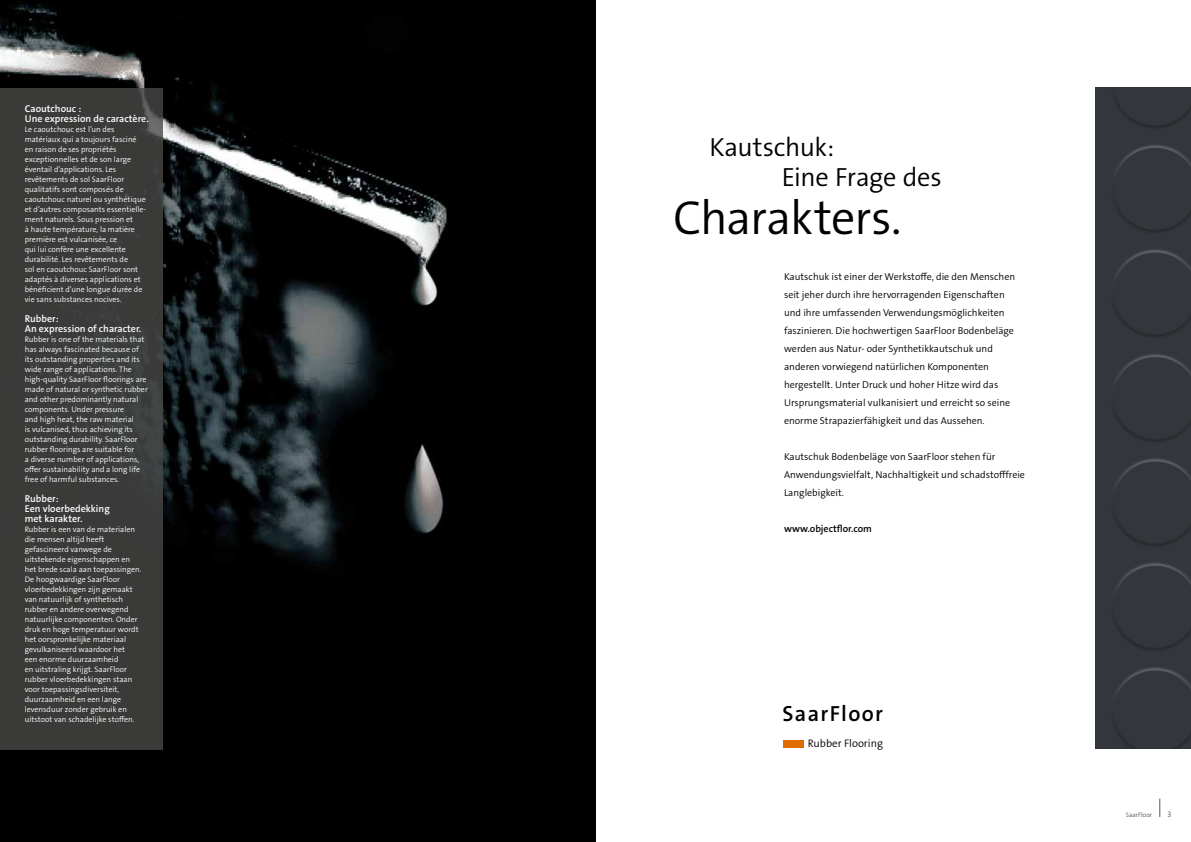
<style>
.page{position:relative;width:1191px;height:842px;background:#fff}
.page>*{position:absolute;margin:0;border:0;box-sizing:border-box;transform-origin:0 0}
.t1{font:48px "The Sans LP4 Se Lig";letter-spacing:-.025em;color:#000}
.t2{font:26.4px/30px "The Sans LP4 Se Lig";letter-spacing:-.015em;color:#000}
.t3{font:22px "The Sans LP6 Se Bld";letter-spacing:.06em;color:#000}
.t4{font:11px "The Sans LP4 Se Lig";color:#000}
.t5{font:10px/18px "The Sans LP4 Se Lig";color:#000}
.t6{font:10px/10px "The Sans LP6 Se Bld";color:#fff}
.t7{font:10px "The Sans LP6 Se Bld";color:#000}
.t8{font:8px/10px "The Sans LP4 Se Lig";color:#fff}
.t9{font:8px "The Sans LP4 Se Lig";color:#565656}
.t10{font:6.5px "The Sans LP4 Se Lig";color:#565656}
</style>
<div class="page">
<img style="left:0;top:0;width:595px;height:842px">
<div style="left:783px;top:740px;width:21px;height:7px;background:#e16a00"></div>
<div style="left:0;top:88px;width:163px;height:661px;background:#3a3a39"></div>
<div style="left:1095px;top:88px;width:96px;height:660px;background:#33373b"></div>
<svg style="left:1159px;top:799px;width:1px;height:18px"></svg>
<p class="t6" style="left:25px;top:104px;width:125px">Caoutchouc :<br>Une expression de caractère.</p>
<p class="t8" style="left:25px;top:125px;width:123px">Le caoutchouc est l’un des matériaux qui a toujours fasciné en raison de ses propriétés exceptionnelles et de son large éventail d’applications. Les revêtements de sol SaarFloor qualitatifs sont composés de caoutchouc naturel ou synthétique et d’autres composants essentielle&shy;ment naturels. Sous pression et<br>à haute température, la matière première est vulcanisée, ce<br>qui lui confère une excellente durabilité. Les revêtements de<br>sol en caoutchouc SaarFloor sont adaptés à diverses applications et bénéficient d’une longue durée de vie sans substances nocives.</p>
<p class="t6" style="left:25px;top:314px;width:118px">Rubber:<br>An expression of character.</p>
<p class="t8" style="left:25px;top:335px;width:124px">Rubber is one of the materials that has always fascinated because of its outstanding properties and its wide range of applications. The high-quality SaarFloor floorings are made of natural or synthetic rubber and other predominantly natural components. Under pressure<br>and high heat, the raw material<br>is vulcanised, thus achieving its outstanding durability. SaarFloor rubber floorings are suitable for<br>a diverse number of applications, offer sustainability and a long life free of harmful substances.</p>
<p class="t6" style="left:25px;top:494px;width:86px">Rubber:<br>Een vloerbedekking met karakter.</p>
<p class="t8" style="left:25px;top:525px;width:118px">Rubber is een van de materialen die mensen altijd heeft gefascineerd vanwege de uitstekende eigenschappen en het brede scala aan toepassingen.<br>De hoogwaardige SaarFloor vloerbedekkingen zijn gemaakt van natuurlijk of synthetisch rubber en andere overwegend natuurlijke componenten. Onder druk en hoge temperatuur wordt het oorspronkelijke materiaal gevulkaniseerd waardoor het<br>een enorme duurzaamheid<br>en uitstraling krijgt. SaarFloor rubber vloerbedekkingen staan voor toepassingsdiversiteit, duurzaamheid en een lange levensduur zonder gebruik en uitstoot van schadelijke stoffen.</p>
<h2 class="t2" style="left:781px;top:132px;width:162px;text-indent:-72px">Kautschuk:<br>Eine Frage des</h2>
<h1 class="t1" style="left:673px;top:187px;width:230px">Charakters.</h1>
<p class="t5" style="left:784px;top:268px;width:232px">Kautschuk ist einer der Werkstoffe, die den Menschen seit jeher durch ihre hervorragenden Eigenschaften und ihre umfassenden Verwendungsmöglichkeiten faszinieren. Die hochwertigen SaarFloor Bodenbeläge werden aus Natur- oder Synthetikkautschuk und anderen vorwiegend natürlichen Komponenten hergestellt. Unter Druck und hoher Hitze wird das Ursprungsmaterial vulkanisiert und erreicht so seine enorme Strapazierfähigkeit und das Aussehen.</p>
<p class="t5" style="left:784px;top:448px;width:242px">Kautschuk Bodenbeläge von SaarFloor stehen für<br>Anwendungsvielfalt, Nachhaltigkeit und schadstofffreie<br>Langlebigkeit.</p>
<p class="t7" style="left:784px;top:522px;width:89px">www.objectflor.com</p>
<h3 class="t3" style="left:782px;top:700px;width:102px">SaarFloor</h3>
<h3 class="t4" style="left:808px;top:737px;width:77px">Rubber Flooring</h3>
<p class="t10" style="left:1125px;top:811px;width:28px">SaarFloor</p>
<p class="t9" style="left:1167px;top:809px;width:5px">3</p>
</div>
